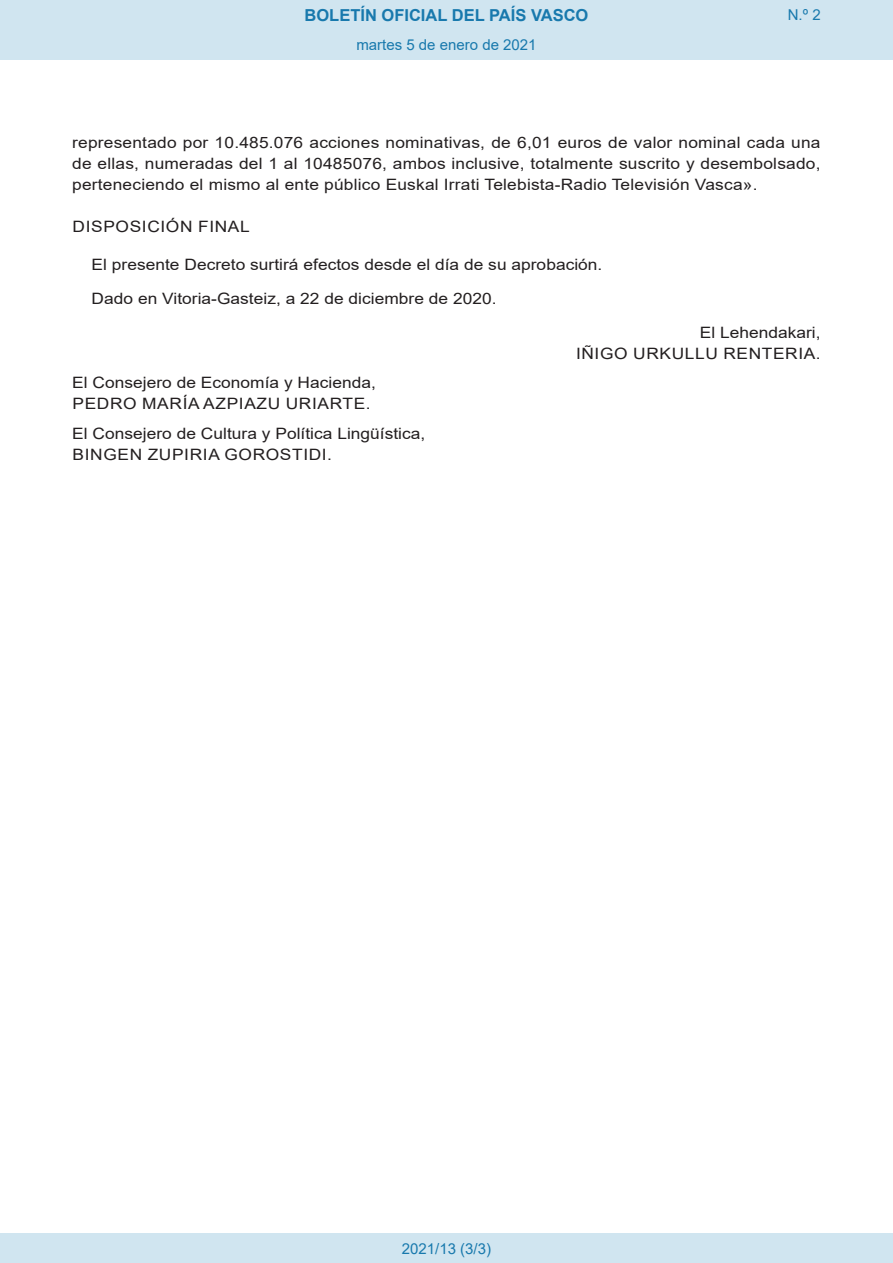
<style>
.page{position:relative;width:893px;height:1263px;background:#fff}
.page>*{position:absolute;margin:0;border:0;box-sizing:border-box;transform-origin:0 0}
.t1{font:700 16.5px "Arial";color:#1879ad}
.BOPVDetalle{font:15.6px/21px "Arial";color:#231f20;text-align:justify;scale:1.11 1}
.BOPVFirmaPuesto{font:15.6px "Arial";color:#231f20;scale:1.11 1}
.BOPVFirmaNombre{font:15.6px "Arial";letter-spacing:.035em;color:#231f20;scale:1.11 1}
.BOPVFirmaLugFec{font:15.6px "Arial";color:#231f20;scale:1.11 1}
.BOPVNombreLehen2{font:15.6px "Arial";letter-spacing:.035em;color:#231f20;scale:1.11 1}
.BOPVDisposicion{font:15.6px "Arial";letter-spacing:.035em;color:#231f20;scale:1.11 1}
.BOPVPuestoLehen2{font:15.6px "Arial";color:#231f20;scale:1.11 1}
.Paginacion_Centro{font:15px "Arial";color:#1879ad}
</style>
<div class="page">
<div style="left:0;top:0;width:893px;height:60px;background:#d0e5f0"></div>
<div style="left:0;top:1233px;width:893px;height:30px;background:#d0e5f0"></div>
<p class="t1" style="left:305px;top:3px;width:285px">BOLETÍN OFICIAL DEL PAÍS VASCO</p>
<p class="Paginacion_Centro" style="left:356px;top:35px;width:182px">martes 5 de enero de 2021</p>
<p class="Paginacion_Centro" style="left:788px;top:5px;width:34px">N.º 2</p>
<p class="BOPVDetalle" style="left:72px;top:132px;width:676px">representado por 10.485.076 acciones nominativas, de 6,01 euros de valor nominal cada una de ellas, numeradas del 1 al 10485076, ambos inclusive, totalmente suscrito y desembolsado, perteneciendo el mismo al ente público Euskal Irrati Telebista-Radio Televisión Vasca».</p>
<p class="BOPVDisposicion" style="left:73px;top:216px;width:161px">DISPOSICIÓN FINAL</p>
<p class="BOPVDetalle" style="left:92px;top:254px;width:462px">El presente Decreto surtirá efectos desde el día de su aprobación.</p>
<p class="BOPVFirmaLugFec" style="left:92px;top:288px;width:366px">Dado en Vitoria-Gasteiz, a 22 de diciembre de 2020.</p>
<p class="BOPVPuestoLehen2" style="left:700px;top:322px;width:110px">El Lehendakari,</p>
<p class="BOPVNombreLehen2" style="left:576px;top:343px;width:222px">IÑIGO URKULLU RENTERIA.</p>
<p class="BOPVFirmaPuesto" style="left:72px;top:372px;width:275px">El Consejero de Economía y Hacienda,</p>
<p class="BOPVFirmaNombre" style="left:73px;top:393px;width:270px">PEDRO MARÍA AZPIAZU URIARTE.</p>
<p class="BOPVFirmaPuesto" style="left:72px;top:423px;width:320px">El Consejero de Cultura y Política Lingüística,</p>
<p class="BOPVFirmaNombre" style="left:73px;top:444px;width:235px">BINGEN ZUPIRIA GOROSTIDI.</p>
<p class="Paginacion_Centro" style="left:402px;top:1238px;width:91px">2021/13 (3/3)</p>
</div>
